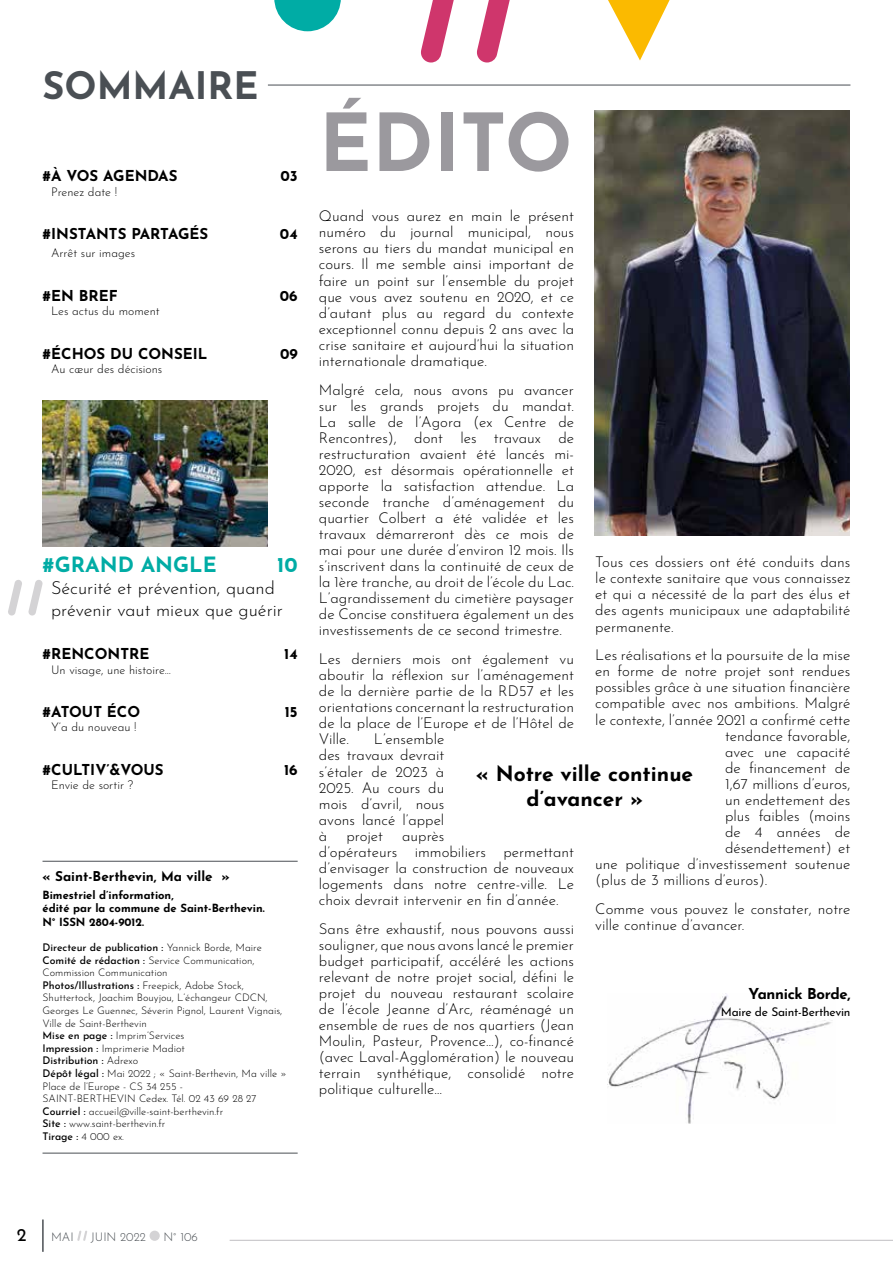
<style>
.page{position:relative;width:893px;height:1263px;background:#fff}
.page>*{position:absolute;margin:0;border:0;box-sizing:border-box;transform-origin:0 0}
.t1{font:700 79.65px "Josefin Sans";color:#9b999e}
.t2{font:700 37.8px "Josefin Sans";color:#4a4f54}
.t3{font:700 21px/25.2px "Josefin Sans";color:#000;text-align:center}
.t4{font:700 21px "Josefin Sans";color:#00aca5}
.t5{font:300 18px/21.6px "Josefin Sans";color:#000}
.t6{font:18px "Josefin Sans";color:#000}
.t7{font:300 15px/16px "Josefin Sans";color:#000;text-align:justify}
.t8{font:700 15px "Josefin Sans";color:#000}
.t9{font:700 15px "Josefin Sans";letter-spacing:-.02em;color:#000}
.t10{font:700 13.5px "Josefin Sans";color:#000}
.t11{font:300 12px "Josefin Sans";color:#000}
.t12{font:12px "Josefin Sans";letter-spacing:-.02em;color:#000}
.t13{font:300 12px "Josefin Sans";color:#4a4f54}
.t14{font:700 11.25px/13.5px "Josefin Sans";color:#000}
.t15{font:300 10.5px/12.6px "Josefin Sans";color:#000}
.s1{font-weight:500}
</style>
<div class="page">
<svg style="left:77px;top:1230px;width:10px;height:11px"></svg>
<div style="left:150px;top:1230px;width:10px;height:11px;background:#d4d3d5;border-radius:50%"></div>
<hr style="left:230px;top:1240px;width:663px;height:1px;background:#c0bec2">
<hr style="left:42px;top:1219px;width:2px;height:33px;background:#4a4f54">
<img style="left:607px;top:993px;width:225px;height:130px">
<hr style="left:268px;top:85px;width:582px;height:1px;background:#4a4f54">
<img style="left:594px;top:111px;width:256px;height:425px">
<hr style="left:43px;top:861px;width:255px;height:1px;background:#4a4f54">
<hr style="left:43px;top:1153px;width:255px;height:1px;background:#4a4f54">
<svg style="left:8px;top:580px;width:14px;height:35px"></svg>
<svg style="left:28px;top:580px;width:15px;height:35px"></svg>
<svg style="left:274px;top:0;width:67px;height:31px"></svg>
<svg style="left:608px;top:0;width:62px;height:60px"></svg>
<svg style="left:421px;top:0;width:33px;height:63px"></svg>
<svg style="left:476px;top:0;width:34px;height:63px"></svg>
<img style="left:42px;top:401px;width:226px;height:146px">
<h2 class="t2" style="left:43px;top:57px;width:218px">SOMMAIRE</h2>
<p class="t8" style="left:43px;top:165px;width:136px">#À VOS AGENDAS</p>
<p class="t8" style="left:280px;top:165px;width:19px">03</p>
<p class="t11" style="left:51px;top:183px;width:68px">Prenez date !</p>
<p class="t8" style="left:43px;top:223px;width:167px">#INSTANTS PARTAGÉS</p>
<p class="t8" style="left:280px;top:223px;width:19px">04</p>
<p class="t11" style="left:51px;top:244px;width:86px">Arrêt sur images</p>
<p class="t8" style="left:43px;top:284px;width:77px">#EN BREF</p>
<p class="t8" style="left:280px;top:284px;width:19px">06</p>
<p class="t11" style="left:51px;top:302px;width:110px">Les actus du moment</p>
<p class="t8" style="left:43px;top:342px;width:166px">#ÉCHOS DU CONSEIL</p>
<p class="t8" style="left:280px;top:342px;width:19px">09</p>
<p class="t11" style="left:51px;top:360px;width:113px">Au cœur des décisions</p>
<h3 class="t4" style="left:43px;top:549px;width:176px">#GRAND ANGLE</h3>
<h3 class="t4" style="left:277px;top:549px;width:22px">10</h3>
<p class="t5" style="left:51px;top:575px;width:234px">Sécurité et prévention, quand prévenir vaut mieux que guérir</p>
<p class="t8" style="left:43px;top:643px;width:108px">#RENCONTRE</p>
<p class="t8" style="left:284px;top:643px;width:15px">14</p>
<p class="t11" style="left:51px;top:660px;width:121px">Un visage, une histoire…</p>
<p class="t8" style="left:43px;top:701px;width:99px">#ATOUT ÉCO</p>
<p class="t8" style="left:285px;top:701px;width:14px">15</p>
<p class="t11" style="left:51px;top:718px;width:87px">Y’a du nouveau !</p>
<p class="t8" style="left:43px;top:758px;width:123px">#CULTIV’&amp;VOUS</p>
<p class="t8" style="left:284px;top:758px;width:15px">16</p>
<p class="t11" style="left:51px;top:776px;width:84px">Envie de sortir ?</p>
<p class="t10" style="left:43px;top:866px;width:189px">« Saint-Berthevin, Ma ville »</p>
<p class="t14" style="left:43px;top:887px;width:224px">Bimestriel d’information,<br>édité par la commune de Saint-Berthevin.<br>N° ISSN 2804-9012.</p>
<p class="t15" style="left:43px;top:940px;width:246px"><span class="s1">Directeur de publication :</span> Yannick Borde, Maire <span class="s1">Comité de rédaction :</span> Service Communication, Commission Communication<br><span class="s1">Photos/Illustrations :</span> Freepick, Adobe Stock, Shuttertock, Joachim Bouyjou, L’échangeur CDCN, Georges Le Guennec, Séverin Pignol, Laurent Vignais, Ville de Saint-Berthevin<br><span class="s1">Mise en page :</span> Imprim’Services<br><span class="s1">Impression :</span> Imprimerie Madiot<br><span class="s1">Distribution :</span> Adrexo<br><span class="s1">Dépôt légal :</span> Mai 2022 ; « Saint-Berthevin, Ma ville » Place de l’Europe - CS 34 255 -<br>SAINT-BERTHEVIN Cedex. Tél. 02 43 69 28 27<br><span class="s1">Courriel :</span> accueil@ville-saint-berthevin.fr<br><span class="s1">Site :</span> www.saint-berthevin.fr<br><span class="s1">Tirage :</span> 4 000 ex.</p>
<h1 class="t1" style="left:319px;top:84px;width:255px">ÉDITO</h1>
<p class="t7" style="left:319px;top:207px;width:257px">Quand vous aurez en main le présent numéro du journal municipal, nous serons au tiers du mandat municipal en cours. Il me semble ainsi important de faire un point sur l’ensemble du projet que vous avez soutenu en 2020, et ce d’autant plus au regard du contexte exceptionnel connu depuis 2 ans avec la crise sanitaire et aujourd’hui la situation internationale dramatique.</p>
<p class="t7" style="left:319px;top:380px;width:257px">Malgré cela, nous avons pu avancer sur les grands projets du mandat.<br>La salle de l’Agora (ex Centre de Rencontres), dont les travaux de restructuration avaient été lancés mi-2020, est désormais opérationnelle et apporte la satisfaction attendue. La seconde tranche d’aménagement du quartier Colbert a été validée et les travaux démarreront dès ce mois de mai pour une durée d’environ 12 mois. Ils s’inscrivent dans la continuité de ceux de la 1ère tranche, au droit de l’école du Lac.<br>L’agrandissement du cimetière paysager de Concise constituera également un des investissements de ce second trimestre.</p>
<p class="t7" style="left:319px;top:650px;width:257px">Les derniers mois ont également vu aboutir la réflexion sur l’aménagement de la dernière partie de la RD57 et les orientations concernant la restructuration de la place de l’Europe et de l’Hôtel de Ville.</p>
<p class="t7" style="left:595px;top:553px;width:257px">Tous ces dossiers ont été conduits dans le contexte sanitaire que vous connaissez et qui a nécessité de la part des élus et des agents municipaux une adaptabilité permanente.</p>
<p class="t7" style="left:595px;top:646px;width:257px">Les réalisations et la poursuite de la mise</p>
<p class="t7" style="left:595px;top:662px;width:257px">en forme de notre projet sont rendues</p>
<p class="t7" style="left:595px;top:678px;width:257px">possibles grâce à une situation financière</p>
<p class="t7" style="left:595px;top:694px;width:257px">compatible avec nos ambitions. Malgré</p>
<p class="t7" style="left:595px;top:710px;width:257px">le contexte, l’année 2021 a confirmé cette</p>
<p class="t7" style="left:725px;top:726px;width:127px">tendance favorable,</p>
<p class="t7" style="left:725px;top:742px;width:127px">avec une capacité</p>
<p class="t7" style="left:725px;top:758px;width:127px">de financement de</p>
<p class="t7" style="left:725px;top:774px;width:127px">1,67 millions d’euros,</p>
<p class="t7" style="left:725px;top:790px;width:127px">un endettement des</p>
<p class="t7" style="left:725px;top:806px;width:127px">plus faibles (moins</p>
<p class="t7" style="left:725px;top:822px;width:127px">de 4 années de</p>
<p class="t7" style="left:725px;top:838px;width:127px">désendettement) et</p>
<p class="t7" style="left:595px;top:854px;width:257px">une politique d’investissement soutenue</p>
<p class="t7" style="left:595px;top:870px;width:173px">(plus de 3 millions d’euros).</p>
<p class="t7" style="left:595px;top:899px;width:257px">Comme vous pouvez le constater, notre ville continue d’avancer.</p>
<p class="t7" style="left:319px;top:730px;width:127px;text-indent:55px">L’ensemble des travaux devrait s’étaler de 2023 à 2025. Au cours du mois d’avril, nous avons lancé l’appel à</p>
<h3 class="t3" style="left:476px;top:759px;width:219px">« Notre ville continue d’avancer »</h3>
<p class="t7" style="left:319px;top:826px;width:257px;text-align:left;text-indent:83px">auprès<br>d’opérateurs immobiliers permettant d’envisager la construction de nouveaux logements dans notre centre-ville. Le choix devrait intervenir en fin d’année.</p>
<p class="t7" style="left:319px;top:919px;width:257px">Sans être exhaustif, nous pouvons aussi souligner, que nous avons lancé le premier budget participatif, accéléré les actions relevant de notre projet social, défini le projet du nouveau restaurant scolaire de l’école Jeanne d’Arc, réaménagé un ensemble de rues de nos quartiers (Jean Moulin, Pasteur, Provence…), co-financé (avec Laval-Agglomération) le nouveau terrain synthétique, consolidé notre politique culturelle…</p>
<p class="t7" style="left:346px;top:826px;width:38px">projet</p>
<p class="t9" style="left:748px;top:982px;width:103px">Yannick Borde,</p>
<p class="t12" style="left:721px;top:1002px;width:131px">Maire de Saint-Berthevin</p>
<p class="t6" style="left:17px;top:1221px;width:11px">2</p>
<p class="t13" style="left:51px;top:1228px;width:24px">MAI</p>
<p class="t13" style="left:91px;top:1228px;width:56px">JUIN 2022</p>
<p class="t13" style="left:163px;top:1228px;width:36px">N° 106</p>
</div>
